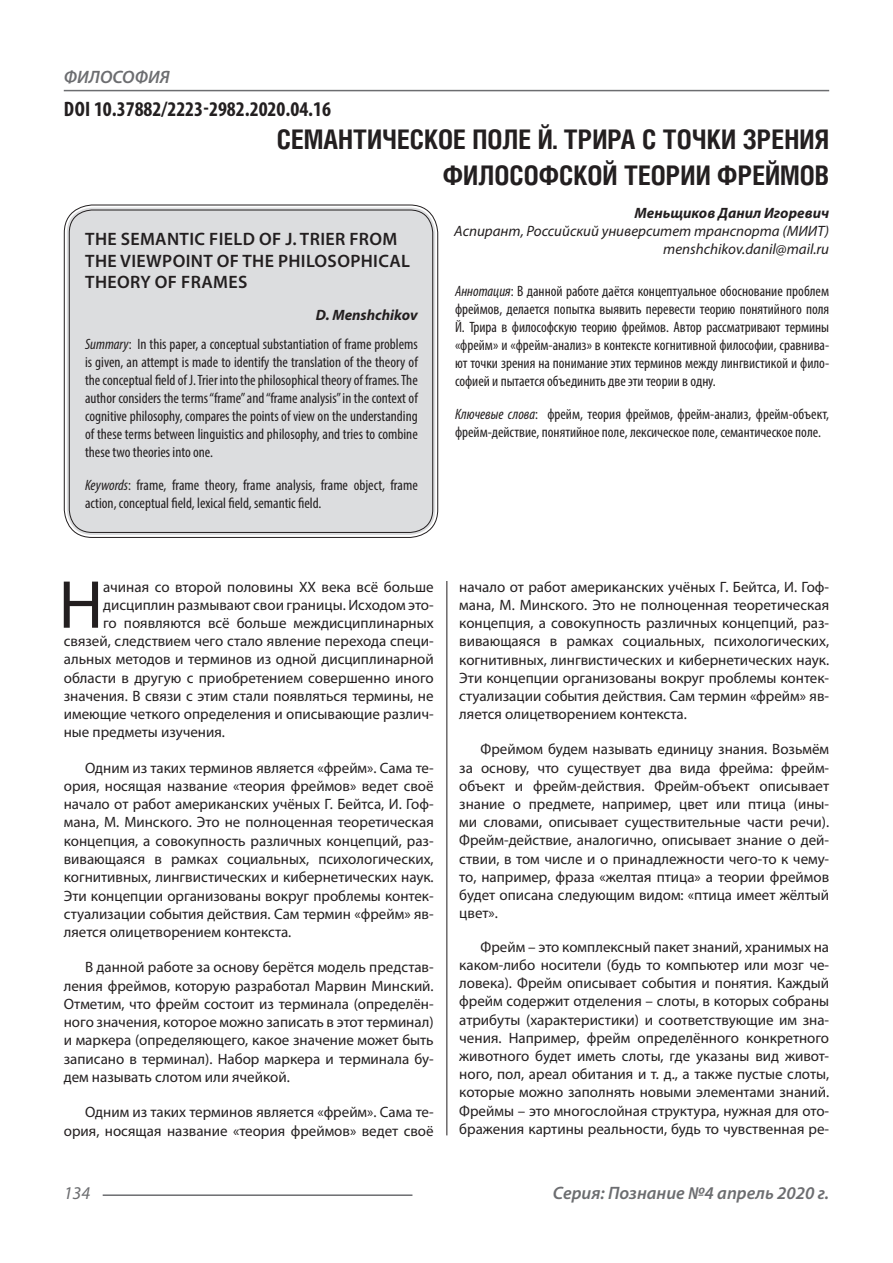
<style>
.page{position:relative;width:893px;height:1263px;background:#fff}
.page>*{position:absolute;margin:0;border:0;box-sizing:border-box;transform-origin:0 0}
.Статья_текст_первый{font:68.4px "Myriad Pro";color:#231f20}
.Статья_название{font:700 27px/36px "Helios Cond C";color:#231f20;text-align:right}
.ДОИ{font:700 condensed 21px "Myriad Pro";color:#231f20}
.Статья_название_англ{font:600 18px/21.6px "Myriad Pro";letter-spacing:.02em;color:#231f20}
.t1{font:italic 600 18px "Myriad Pro";color:#6c6d70}
.t2{font:italic 18px "Myriad Pro";color:#6c6d70}
.Статья_текст{font:15px/18.1px "Myriad Pro";color:#231f20;text-align:justify}
.Статья_аннотация_анг{font:condensed 15px/18px "Myriad Pro";color:#231f20;text-align:justify}
.Статья_аннотация_тек{font:condensed 15px/18px "Myriad Pro";color:#231f20;text-align:justify}
.Статья_текст_первый-2{font:15px "Myriad Pro";color:#231f20}
.Статья_автор_инфо{font:italic 15px "Myriad Pro";color:#231f20}
.Статья_автор_фио_рус{font:italic 700 15px "Myriad Pro";color:#231f20}
.Статья_автор_англ{font:italic 700 15px "Myriad Pro";color:#231f20}
.s1{font-style:italic}
</style>
<div class="page">
<hr style="left:446px;top:128px;width:1px;height:1007px;background:#231f20">
<hr style="left:103px;top:1194px;width:309px;height:2px;background:#6c6d70">
<hr style="left:64px;top:90px;width:765px;height:1px;background:#6c6d70">
<div style="left:442px;top:108px;width:11px;height:472px;background:#fff"></div>
<div style="left:67px;top:207px;width:368px;height:328px;background:#dcdddf;border-radius:26px"></div>
<div style="left:69px;top:209px;width:364px;height:324px;border:1px solid #231f20;border-radius:23px"></div>
<p class="t1" style="left:64px;top:66px;width:107px">ФИЛОСОФИЯ</p>
<p class="ДОИ" style="left:64px;top:96px;width:269px">DOI 10.37882/2223-2982.2020.04.16</p>
<p class="Статья_название" style="left:277px;top:121px;width:554px">СЕМАНТИЧЕСКОЕ ПОЛЕ Й. ТРИРА С ТОЧКИ ЗРЕНИЯ<br>ФИЛОСОФСКОЙ ТЕОРИИ ФРЕЙМОВ</p>
<p class="Статья_автор_фио_рус" style="left:634px;top:203px;width:196px">Меньщиков Данил Игоревич</p>
<p class="Статья_автор_инфо" style="left:454px;top:221px;width:376px">Аспирант, Российский университет транспорта (МИИТ)</p>
<p class="Статья_автор_инфо" style="left:663px;top:239px;width:167px">menshchikov.danil@mail.ru</p>
<p class="Статья_аннотация_тек" style="left:455px;top:282px;width:376px"><span class="s1">Аннотация</span>: В данной работе даётся концептуальное обоснование проблем фреймов, делается попытка выявить перевести теорию понятийного поля Й. Трира в философскую теорию фреймов. Автор рассматривают термины «фрейм» и «фрейм-анализ» в контексте когнитивной философии, сравнива&shy;ют точки зрения на понимание этих терминов между лингвистикой и фило&shy;софией и пытается объединить две эти теории в одну.</p>
<p class="Статья_аннотация_тек" style="left:455px;top:404px;width:376px"><span class="s1">Ключевые слова</span>: фрейм, теория фреймов, фрейм-анализ, фрейм-объект, фрейм-действие, понятийное поле, лексическое поле, семантическое поле.</p>
<p class="Статья_название_англ" style="left:85px;top:228px;width:326px">THE SEMANTIC FIELD OF J. TRIER FROM<br>THE VIEWPOINT OF THE PHILOSOPHICAL<br>THEORY OF FRAMES</p>
<p class="Статья_автор_англ" style="left:316px;top:305px;width:104px">D. Menshchikov</p>
<p class="Статья_аннотация_анг" style="left:85px;top:335px;width:334px"><span class="s1">Summary</span>: In this paper, a conceptual substantiation of frame problems is given, an attempt is made to identify the translation of the theory of the conceptual field of J. Trier into the philosophical theory of frames. The author considers the terms “frame” and “frame analysis” in the context of cognitive philosophy, compares the points of view on the understanding of these terms between linguistics and philosophy, and tries to combine these two theories into one.</p>
<p class="Статья_аннотация_анг" style="left:85px;top:476px;width:334px"><span class="s1">Keywords</span>: frame, frame theory, frame analysis, frame object, frame action, conceptual field, lexical field, semantic field.</p>
<p class="Статья_текст_первый" style="left:59px;top:563px;width:46px">Н</p>
<p class="Статья_текст_первый-2" style="left:103px;top:577px;width:332px">ачиная со второй половины XX века всё больше</p>
<p class="Статья_текст_первый-2" style="left:103px;top:595px;width:332px">дисциплин размывают свои границы. Исходом это-</p>
<p class="Статья_текст_первый-2" style="left:103px;top:613px;width:332px">го появляются всё больше междисциплинарных</p>
<p class="Статья_текст_первый-2" style="left:64px;top:632px;width:371px">связей, следствием чего стало явление перехода специ-</p>
<p class="Статья_текст_первый-2" style="left:64px;top:650px;width:371px">альных методов и терминов из одной дисциплинарной</p>
<p class="Статья_текст_первый-2" style="left:64px;top:668px;width:371px">области в другую с приобретением совершенно иного</p>
<p class="Статья_текст_первый-2" style="left:64px;top:686px;width:371px">значения. В связи с этим стали появляться термины, не</p>
<p class="Статья_текст_первый-2" style="left:64px;top:705px;width:371px">имеющие четкого определения и описывающие различ-</p>
<p class="Статья_текст_первый-2" style="left:64px;top:723px;width:163px">ные предметы изучения.</p>
<p class="Статья_текст" style="left:64px;top:758px;width:371px;text-indent:21px">Одним из таких терминов является «фрейм». Сама те&shy;ория, носящая название «теория фреймов» ведет своё начало от работ американских учёных Г. Бейтса, И. Гоф&shy;мана, М. Минского. Это не полноценная теоретическая концепция, а совокупность различных концепций, раз&shy;вивающаяся в рамках социальных, психологических, когнитивных, лингвистических и кибернетических наук.<br>Эти концепции организованы вокруг проблемы контек&shy;стуализации события действия. Сам термин «фрейм» яв&shy;ляется олицетворением контекста.</p>
<p class="Статья_текст" style="left:64px;top:958px;width:371px;text-indent:21px">В данной работе за основу берётся модель представ&shy;ления фреймов, которую разработал Марвин Минский.<br>Отметим, что фрейм состоит из терминала (определён&shy;ного значения, которое можно записать в этот терминал) и маркера (определяющего, какое значение может быть записано в терминал). Набор маркера и терминала бу&shy;дем называть слотом или ячейкой.</p>
<p class="Статья_текст" style="left:64px;top:1103px;width:371px;text-align:right">Одним из таких терминов является «фрейм». Сама те&shy;ория, носящая название «теория фреймов» ведет своё</p>
<p class="Статья_текст" style="left:459px;top:577px;width:371px">начало от работ американских учёных Г. Бейтса, И. Гоф&shy;мана, М. Минского. Это не полноценная теоретическая концепция, а совокупность различных концепций, раз&shy;вивающаяся в рамках социальных, психологических, когнитивных, лингвистических и кибернетических наук.<br>Эти концепции организованы вокруг проблемы контек&shy;стуализации события действия. Сам термин «фрейм» яв&shy;ляется олицетворением контекста.</p>
<p class="Статья_текст" style="left:459px;top:740px;width:371px;text-indent:21px">Фреймом будем называть единицу знания. Возьмём за основу, что существует два вида фрейма: фрейм&shy;объект и фрейм-действия. Фрейм-объект описывает знание о предмете, например, цвет или птица (ины&shy;ми словами, описывает существительные части речи).<br>Фрейм-действие, аналогично, описывает знание о дей&shy;ствии, в том числе и о принадлежности чего-то к чему&shy;то, например, фраза «желтая птица» а теории фреймов будет описана следующим видом: «птица имеет жёлтый цвет».</p>
<p class="Статья_текст" style="left:459px;top:937px;width:371px;text-indent:21px">Фрейм – это комплексный пакет знаний, хранимых на каком-либо носители (будь то компьютер или мозг че&shy;ловека). Фрейм описывает события и понятия. Каждый фрейм содержит отделения – слоты, в которых собраны атрибуты (характеристики) и соответствующие им зна&shy;чения. Например, фрейм определённого конкретного животного будет иметь слоты, где указаны вид живот&shy;ного, пол, ареал обитания и т. д., а также пустые слоты, которые можно заполнять новыми элементами знаний.<br>Фреймы – это многослойная структура, нужная для ото&shy;бражения картины реальности, будь то чувственная ре-</p>
<p class="t2" style="left:64px;top:1182px;width:28px">134</p>
<p class="t1" style="left:553px;top:1182px;width:278px">Серия: Познание №4 апрель 2020 г.</p>
</div>
